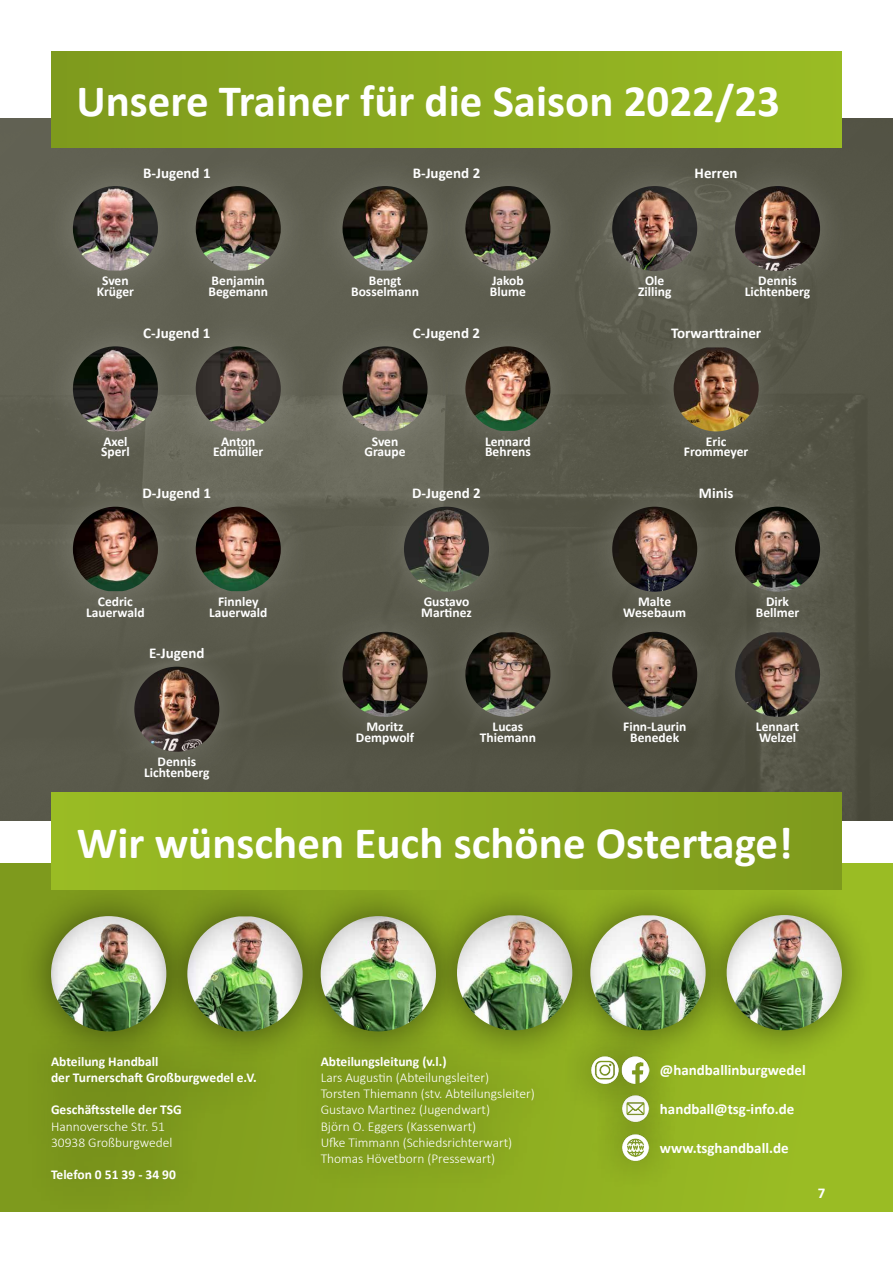
<style>
.page{position:relative;width:893px;height:1263px;background:#fff}
.page>*{position:absolute;margin:0;border:0;box-sizing:border-box;transform-origin:0 0}
.t1{font:700 45px "Calibri";color:#fff}
.t2{font:700 15px "Calibri";color:#fff}
.t3{font:700 13.5px/10.5px "Calibri";color:#fff;text-align:center}
.t4{font:300 13.5px/16.2px "Calibri";color:#fff}
</style>
<div class="page">
<svg style="left:0;top:863px;width:893px;height:349px;background:#93b322"></svg>
<div style="left:19px;top:1023px;width:266px;height:190px;background:#7d981c"></div>
<div style="left:289px;top:1023px;width:273px;height:173px;background:#85a31f"></div>
<div style="left:558px;top:1023px;width:125px;height:94px;background:#000;opacity:.5"></div>
<img style="left:590px;top:1064px;width:60px;height:20px">
<div style="left:16px;top:881px;width:185px;height:184px;background:#000;opacity:.5"></div>
<img style="left:51px;top:916px;width:115px;height:115px;border-radius:58px">
<div style="left:153px;top:882px;width:184px;height:183px;background:#000;opacity:.5"></div>
<img style="left:187px;top:916px;width:99px;height:115px">
<div style="left:286px;top:881px;width:184px;height:184px;background:#000;opacity:.5"></div>
<img style="left:321px;top:916px;width:115px;height:115px;border-radius:58px">
<div style="left:422px;top:881px;width:184px;height:183px;background:#000;opacity:.5"></div>
<img style="left:457px;top:915px;width:99px;height:115px">
<div style="left:556px;top:881px;width:184px;height:183px;background:#000;opacity:.5"></div>
<img style="left:590px;top:915px;width:102px;height:115px">
<div style="left:692px;top:880px;width:184px;height:184px;background:#000;opacity:.5"></div>
<img style="left:727px;top:915px;width:115px;height:115px;border-radius:58px">
<div style="left:589px;top:1100px;width:93px;height:93px;background:#000;opacity:.5"></div>
<img style="left:622px;top:1133px;width:28px;height:28px">
<img style="left:0;top:118px;width:893px;height:703px">
<div style="left:51px;top:51px;width:791px;height:97px;background:linear-gradient(to right,#7e9a1d,#9abc24)"></div>
<div style="left:162px;top:152px;width:153px;height:153px;background:#616153"></div>
<img style="left:196px;top:186px;width:85px;height:85px">
<div style="left:39px;top:152px;width:153px;height:153px;background:#636355"></div>
<img style="left:73px;top:186px;width:85px;height:85px">
<div style="left:431px;top:152px;width:154px;height:153px;background:#5c5c4e"></div>
<img style="left:465px;top:186px;width:85px;height:85px">
<div style="left:308px;top:152px;width:154px;height:153px;background:#5f5f51"></div>
<img style="left:343px;top:186px;width:85px;height:85px">
<div style="left:162px;top:312px;width:153px;height:154px;background:#fff;opacity:.2"></div>
<img style="left:196px;top:346px;width:85px;height:85px;border-radius:43px">
<div style="left:39px;top:312px;width:153px;height:154px;background:#636355"></div>
<img style="left:73px;top:346px;width:85px;height:85px;border-radius:43px">
<div style="left:162px;top:472px;width:153px;height:154px;background:#616153"></div>
<img style="left:196px;top:507px;width:85px;height:84px">
<div style="left:39px;top:472px;width:153px;height:154px;background:#5f5f52"></div>
<img style="left:73px;top:507px;width:85px;height:84px">
<div style="left:431px;top:312px;width:154px;height:154px;background:#5b5b4d"></div>
<img style="left:465px;top:346px;width:85px;height:85px">
<div style="left:308px;top:312px;width:154px;height:154px;background:#fff;opacity:.2"></div>
<img style="left:343px;top:346px;width:85px;height:85px">
<div style="left:370px;top:472px;width:153px;height:154px;background:#fff;opacity:.2"></div>
<img style="left:404px;top:507px;width:85px;height:85px;border-radius:43px">
<div style="left:431px;top:598px;width:154px;height:153px;background:#575749"></div>
<img style="left:465px;top:632px;width:85px;height:85px">
<div style="left:308px;top:598px;width:154px;height:153px;background:#58584b"></div>
<img style="left:343px;top:632px;width:85px;height:85px;border-radius:43px">
<div style="left:100px;top:632px;width:154px;height:154px;background:#5a5a4c"></div>
<img style="left:134px;top:667px;width:85px;height:85px;border-radius:43px">
<div style="left:701px;top:152px;width:153px;height:153px;background:#fff;opacity:.2"></div>
<img style="left:735px;top:186px;width:85px;height:85px;border-radius:43px">
<div style="left:578px;top:152px;width:153px;height:153px;background:#fff;opacity:.2"></div>
<img style="left:612px;top:186px;width:85px;height:85px;border-radius:43px">
<div style="left:701px;top:472px;width:153px;height:154px;background:#565648"></div>
<img style="left:735px;top:507px;width:85px;height:85px;border-radius:43px">
<div style="left:578px;top:472px;width:153px;height:154px;background:#57574a"></div>
<img style="left:612px;top:507px;width:85px;height:85px;border-radius:43px">
<div style="left:701px;top:598px;width:153px;height:153px;background:#565648"></div>
<img style="left:735px;top:632px;width:85px;height:85px">
<div style="left:578px;top:598px;width:153px;height:153px;background:#555547"></div>
<img style="left:612px;top:632px;width:85px;height:85px;border-radius:43px">
<div style="left:51px;top:793px;width:791px;height:97px;background:linear-gradient(to right,#9abc24,#7e9a1d)"></div>
<div style="left:639px;top:313px;width:154px;height:153px;background:#59594b"></div>
<img style="left:674px;top:347px;width:85px;height:84px">
<h1 class="t1" style="left:76px;top:70px;width:705px">Unsere Trainer für die Saison 2022/23</h1>
<p class="t2" style="left:143px;top:162px;width:69px">B-Jugend 1</p>
<p class="t2" style="left:413px;top:162px;width:69px">B-Jugend 2</p>
<p class="t2" style="left:695px;top:162px;width:45px">Herren</p>
<p class="t3" style="left:97px;top:275px;width:39px">Sven<br>Krüger</p>
<p class="t3" style="left:208px;top:275px;width:61px;text-align:left">Benjamin<br>Begemann</p>
<p class="t3" style="left:351px;top:275px;width:69px">Bengt<br>Bosselmann</p>
<p class="t3" style="left:490px;top:275px;width:37px;text-align:left">Jakob<br>Blume</p>
<p class="t3" style="left:638px;top:275px;width:35px">Ole<br>Zilling</p>
<p class="t3" style="left:745px;top:275px;width:67px">Dennis<br>Lichtenberg</p>
<p class="t2" style="left:143px;top:322px;width:69px">C-Jugend 1</p>
<p class="t2" style="left:413px;top:322px;width:69px">C-Jugend 2</p>
<p class="t2" style="left:671px;top:322px;width:92px">Torwarttrainer</p>
<p class="t3" style="left:101px;top:436px;width:30px;text-align:left">Axel<br>Sperl</p>
<p class="t3" style="left:213px;top:436px;width:52px">Anton<br>Edmüller</p>
<p class="t3" style="left:365px;top:436px;width:43px">Sven<br>Graupe</p>
<p class="t3" style="left:485px;top:436px;width:47px;text-align:left">Lennard<br>Behrens</p>
<p class="t3" style="left:684px;top:436px;width:66px">Eric<br>Frommeyer</p>
<p class="t2" style="left:143px;top:483px;width:70px">D-Jugend 1</p>
<p class="t2" style="left:412px;top:483px;width:70px">D-Jugend 2</p>
<p class="t2" style="left:699px;top:483px;width:36px">Minis</p>
<p class="t3" style="left:86px;top:596px;width:60px">Cedric<br>Lauerwald</p>
<p class="t3" style="left:209px;top:596px;width:60px">Finnley<br>Lauerwald</p>
<p class="t3" style="left:421px;top:596px;width:52px;text-align:left">Gustavo<br>Martinez</p>
<p class="t3" style="left:623px;top:596px;width:64px">Malte<br>Wesebaum</p>
<p class="t3" style="left:756px;top:596px;width:45px">Dirk<br>Bellmer</p>
<p class="t2" style="left:149px;top:642px;width:57px">E-Jugend</p>
<p class="t3" style="left:356px;top:721px;width:60px">Moritz<br>Dempwolf</p>
<p class="t3" style="left:480px;top:721px;width:58px">Lucas<br>Thiemann</p>
<p class="t3" style="left:623px;top:721px;width:65px">Finn-Laurin<br>Benedek</p>
<p class="t3" style="left:756px;top:721px;width:45px;text-align:left">Lennart<br>Welzel</p>
<p class="t3" style="left:144px;top:756px;width:67px">Dennis<br>Lichtenberg</p>
<h1 class="t1" style="left:77px;top:811px;width:718px">Wir wünschen Euch schöne Ostertage!</h1>
<p class="t3" style="left:51px;top:1053px;width:207px;line-height:16.2px;text-align:left">Abteilung Handball<br>der Turnerschaft Großburgwedel e.V.</p>
<p class="t3" style="left:51px;top:1104px;width:132px">Geschäftsstelle der TSG</p>
<p class="t4" style="left:51px;top:1118px;width:123px">Hannoversche Str. 51<br>30938 Großburgwedel</p>
<p class="t3" style="left:51px;top:1169px;width:126px">Telefon 0 51 39 - 34 90</p>
<p class="t3" style="left:321px;top:1055px;width:128px">Abteilungsleitung (v.l.)</p>
<p class="t4" style="left:321px;top:1069px;width:216px">Lars Augustin (Abteilungsleiter)<br>Torsten Thiemann (stv. Abteilungsleiter)<br>Gustavo Martinez (Jugendwart)<br>Björn O. Eggers (Kassenwart)<br>Ufke Timmann (Schiedsrichterwart)<br>Thomas Hövetborn (Pressewart)</p>
<p class="t2" style="left:660px;top:1060px;width:147px">@handballinburgwedel</p>
<p class="t2" style="left:660px;top:1098px;width:136px">handball@tsg-info.de</p>
<p class="t2" style="left:660px;top:1137px;width:130px">www.tsghandball.de</p>
<p class="t2" style="left:818px;top:1182px;width:9px">7</p>
</div>
